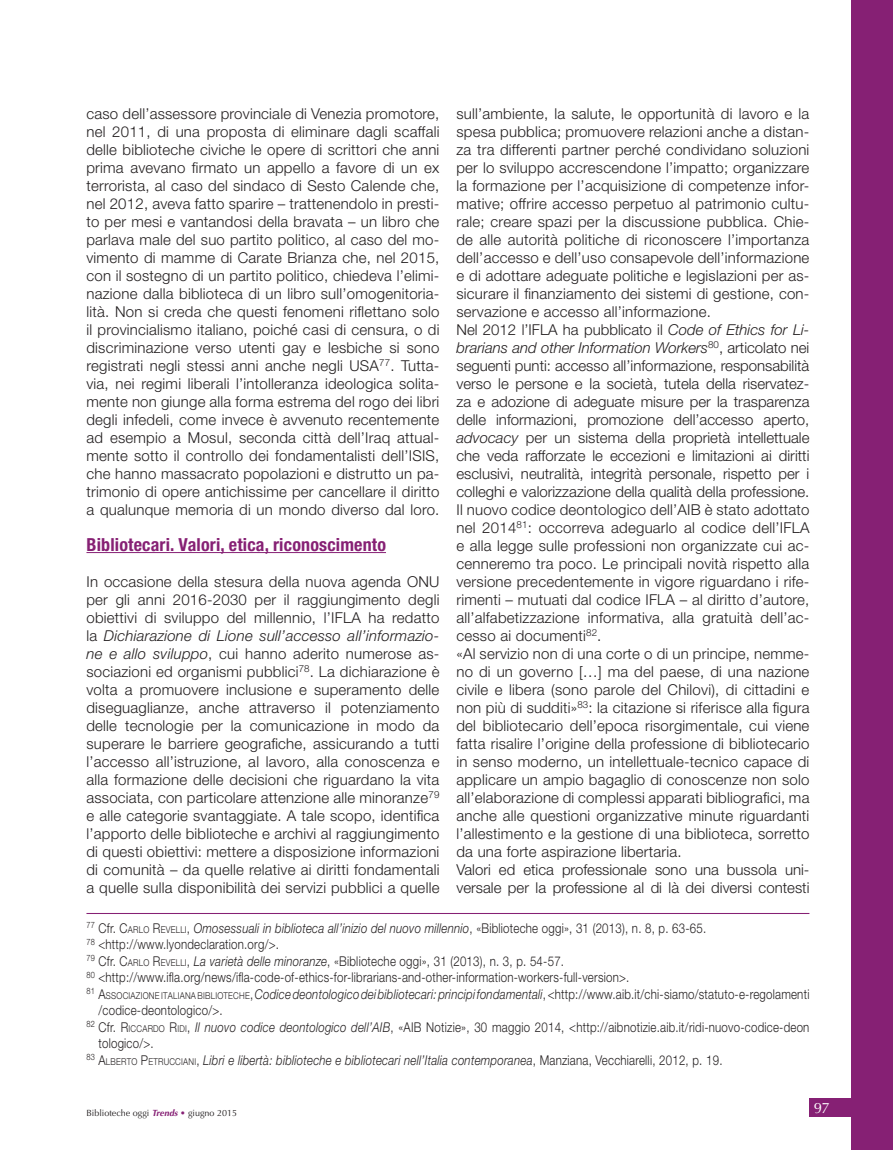
<style>
.page{position:relative;width:893px;height:1150px;background:#fff}
.page>*{position:absolute;margin:0;border:0;box-sizing:border-box;transform-origin:0 0}
.t1{font:700 condensed 18px "Helvetica Neue LT Std";letter-spacing:.01em;color:#862074}
.t2{font:300 15px/18px "Helvetica Neue LT Std";letter-spacing:.015em;color:#231f20;text-align:justify}
.t3{font:15px "Optima";color:#fff}
.t4{font:300 13.5px "Helvetica Neue LT Std";letter-spacing:.02em;color:#231f20;scale:.85 1}
.t5{font:italic 300 13.5px "Helvetica Neue LT Std";letter-spacing:.02em;color:#231f20;scale:.85 1}
.t6{font:9px "Optima";color:#231f20}
.s1{font-style:italic}
.s2{font-style:normal}
.s3{font-style:normal;font-size:9.45px}
.s4{font-style:inherit}
.s5{font-size:9.45px}
.s6{font-weight:700;font-style:italic;color:#862074}
.s7{font-weight:700;color:#862074}
</style>
<div class="page">
<div style="left:809px;top:1098px;width:84px;height:18px;background:#862074"></div>
<div style="left:852px;top:0;width:41px;height:1149px;background:#862074"></div>
<hr style="left:86px;top:552px;width:300px;height:1px;background:#862074">
<hr style="left:86px;top:912px;width:723px;height:1px;background:#862074">
<p class="t2" style="left:456px;top:104px;width:354px;text-align:left">sull’ambiente, la salute, le opportunità di lavoro e la spesa pubblica; promuovere relazioni anche a distan&shy;za tra differenti partner perché condividano soluzioni per lo sviluppo accrescendone l’impatto; organizzare la formazione per l’acquisizione di competenze infor&shy;mative; offrire accesso perpetuo al patrimonio cultu&shy;rale; creare spazi per la discussione pubblica. Chie&shy;de alle autorità politiche di riconoscere l’importanza dell’accesso e dell’uso consapevole dell’informazione e di adottare adeguate politiche e legislazioni per as&shy;sicurare il finanziamento dei sistemi di gestione, con&shy;servazione e accesso all’informazione.<br>Nel 2012 l’IFLA ha pubblicato il <span class="s1">Code of Ethics for Li&shy;brarians and other Information Workers</span><sup>80</sup>, articolato nei seguenti punti: accesso all’informazione, responsabilità verso le persone e la società, tutela della riservatez&shy;za e adozione di adeguate misure per la trasparenza delle informazioni, promozione dell’accesso aperto, <span class="s1">advocacy</span> per un sistema della proprietà intellettuale che veda rafforzate le eccezioni e limitazioni ai diritti esclusivi, neutralità, integrità personale, rispetto per i colleghi e valorizzazione della qualità della professione.<br>Il nuovo codice deontologico dell’AIB è stato adottato nel 2014<sup>81</sup>: occorreva adeguarlo al codice dell’IFLA e alla legge sulle professioni non organizzate cui ac&shy;cenneremo tra poco. Le principali novità rispetto alla versione precedentemente in vigore riguardano i rife&shy;rimenti – mutuati dal codice IFLA – al diritto d’autore, all’alfabetizzazione informativa, alla gratuità dell’ac&shy;cesso ai documenti<sup>82</sup>.<br>«Al servizio non di una corte o di un principe, nemme&shy;no di un governo […] ma del paese, di una nazione civile e libera (sono parole del Chilovi), di cittadini e non più di sudditi»<sup>83</sup>: la citazione si riferisce alla figura del bibliotecario dell’epoca risorgimentale, cui viene fatta risalire l’origine della professione di bibliotecario in senso moderno, un intellettuale-tecnico capace di applicare un ampio bagaglio di conoscenze non solo all’elaborazione di complessi apparati bibliografici, ma anche alle questioni organizzative minute riguardanti l’allestimento e la gestione di una biblioteca, sorretto da una forte aspirazione libertaria.<br>Valori ed etica professionale sono una bussola uni&shy;versale per la professione al di là dei diversi contesti</p>
<p class="t5" style="left:86px;top:919px;width:731px"><sup>77</sup> <span class="s2">Cfr.</span> <span class="s2">C</span><span class="s3">ARLO</span> <span class="s2">R</span> <span class="s3">EVELLI</span><span class="s2">,</span> Omosessuali in biblioteca all’inizio del nuovo millennio<span class="s2">, «Biblioteche oggi», 31 (2013), n. 8, p. 63-65.</span></p>
<p class="t4" style="left:86px;top:936px;width:228px"><sup>78</sup> &lt;http://www.lyondeclaration.org/&gt;.</p>
<p class="t4" style="left:86px;top:952px;width:563px"><sup>79</sup> Cfr. <span class="s4">C</span><span class="s5">ARLO</span> <span class="s4">R</span> <span class="s5">EVELLI</span>, <span class="s1">La varietà delle minoranze</span>, «Biblioteche oggi», 31 (2013), n. 3, p. 54-57.</p>
<p class="t4" style="left:86px;top:969px;width:640px"><sup>80</sup> &lt;http://www.ifla.org/news/ifla-code-of-ethics-for-librarians-and-other-information-workers-full-version&gt;.</p>
<p class="t5" style="left:86px;top:985px;width:852px"><sup>81</sup> <span class="s2">A</span><span class="s3">SSOCIAZIONE ITALIANA BIBLIOTECHE</span><span class="s2">,</span> Codice deontologico dei bibliotecari: principi fondamentali<span class="s2">, &lt;http://www.aib.it/chi-siamo/statuto-e-regolamenti</span></p>
<p class="t4" style="left:98px;top:1002px;width:148px">/codice-deontologico/&gt;.</p>
<p class="t4" style="left:86px;top:1018px;width:852px"><sup>82</sup> Cfr. <span class="s4">R</span> <span class="s5">ICCARDO</span> <span class="s4">R</span> <span class="s5">IDI</span>, <span class="s1">Il nuovo codice deontologico dell’AIB</span>, «AIB Notizie», 30 maggio 2014, &lt;http://aibnotizie.aib.it/ridi-nuovo-codice-deon</p>
<p class="t4" style="left:98px;top:1035px;width:67px">tologico/&gt;.</p>
<p class="t5" style="left:86px;top:1051px;width:750px"><sup>83</sup> <span class="s2">A</span><span class="s3">LBERTO</span> <span class="s2">P</span><span class="s3">ETRUCC IANI</span><span class="s2">,</span> Libri e libertà: biblioteche e bibliotecari nell’Italia contemporanea<span class="s2">, Manziana, Vecchiarelli, 2012, p. 19.</span></p>
<p class="t2" style="left:86px;top:104px;width:354px">caso dell’assessore provinciale di Venezia promotore, nel 2011, di una proposta di eliminare dagli scaffali delle biblioteche civiche le opere di scrittori che anni prima avevano firmato un appello a favore di un ex terrorista, al caso del sindaco di Sesto Calende che, nel 2012, aveva fatto sparire – trattenendolo in presti&shy;to per mesi e vantandosi della bravata – un libro che parlava male del suo partito politico, al caso del mo&shy;vimento di mamme di Carate Brianza che, nel 2015, con il sostegno di un partito politico, chiedeva l’elimi&shy;nazione dalla biblioteca di un libro sull’omogenitoria&shy;lità. Non si creda che questi fenomeni riflettano solo il provincialismo italiano, poiché casi di censura, o di discriminazione verso utenti gay e lesbiche si sono registrati negli stessi anni anche negli USA<sup>77</sup>. Tutta&shy;via, nei regimi liberali l’intolleranza ideologica solita&shy;mente non giunge alla forma estrema del rogo dei libri degli infedeli, come invece è avvenuto recentemente ad esempio a Mosul, seconda città dell’Iraq attual&shy;mente sotto il controllo dei fondamentalisti dell’ISIS, che hanno massacrato popolazioni e distrutto un pa&shy;trimonio di opere antichissime per cancellare il diritto a qualunque memoria di un mondo diverso dal loro.</p>
<p class="t1" style="left:86px;top:533px;width:301px">Bibliotecari. Valori, etica, riconoscimento</p>
<p class="t2" style="left:86px;top:572px;width:354px">In occasione della stesura della nuova agenda ONU per gli anni 2016-2030 per il raggiungimento degli obiettivi di sviluppo del millennio, l’IFLA ha redatto la <span class="s1">Dichiarazione di Lione sull’accesso all’informazio&shy;ne e allo sviluppo</span>, cui hanno aderito numerose as&shy;sociazioni ed organismi pubblici<sup>78</sup>. La dichiarazione è volta a promuovere inclusione e superamento delle diseguaglianze, anche attraverso il potenziamento delle tecnologie per la comunicazione in modo da superare le barriere geografiche, assicurando a tutti l’accesso all’istruzione, al lavoro, alla conoscenza e alla formazione delle decisioni che riguardano la vita associata, con particolare attenzione alle minoranze<sup>79 </sup>e alle categorie svantaggiate. A tale scopo, identifica l’apporto delle biblioteche e archivi al raggiungimento di questi obiettivi: mettere a disposizione informazioni di comunità – da quelle relative ai diritti fondamentali a quelle sulla disponibilità dei servizi pubblici a quelle</p>
<p class="t6" style="left:86px;top:1107px;width:152px">Biblioteche oggi <span class="s6">Trends</span> <span class="s7">•</span> giugno 2015</p>
<p class="t3" style="left:814px;top:1098px;width:18px">97</p>
</div>
